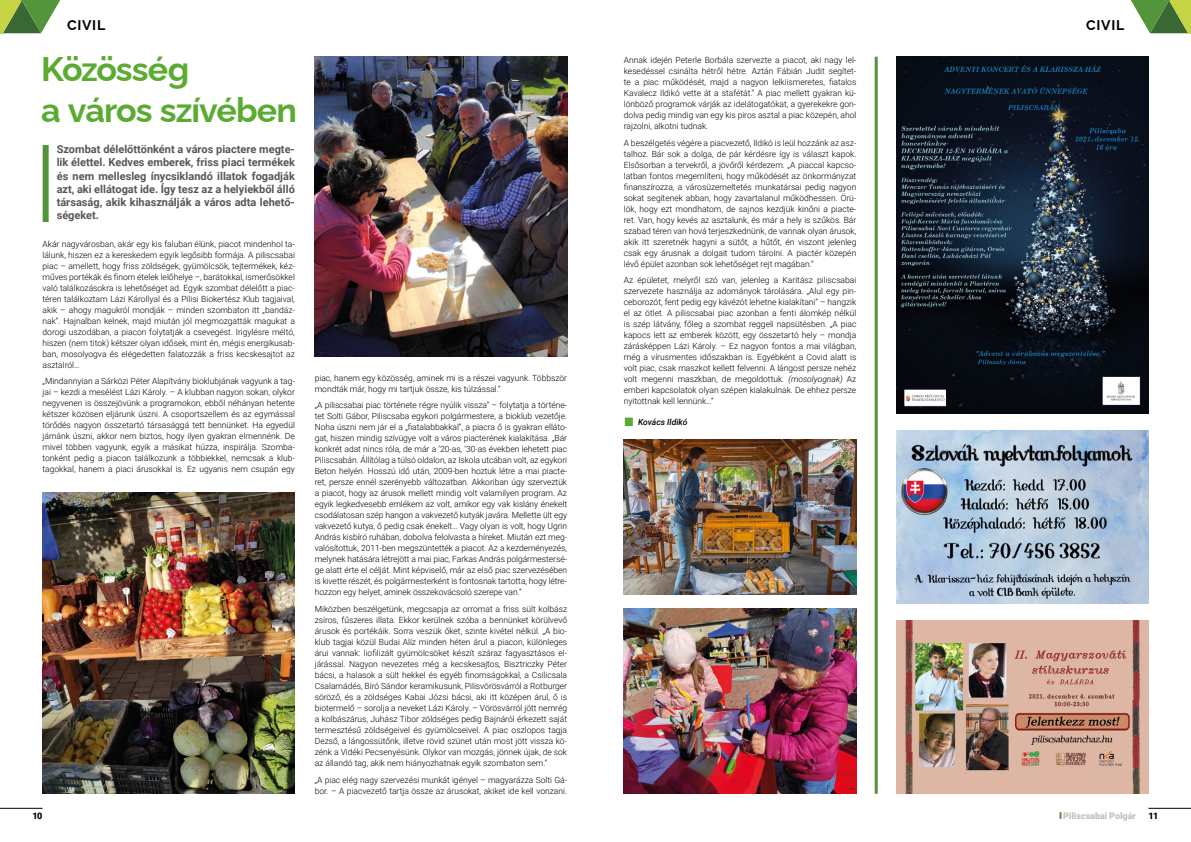
<style>
.page{position:relative;width:1191px;height:842px;background:#fff}
.page>*{position:absolute;margin:0;border:0;box-sizing:border-box;transform-origin:0 0}
.t1{font:700 34px/40.8px "Raleway";letter-spacing:-.03em;color:#5bab33}
.t2{font:700 14px "Raleway";letter-spacing:.05em;color:#000}
.t3{font:700 11px/13.2px "Roboto";color:#575756;text-align:justify}
.t4{font:900 9px "Roboto";color:#c1c0c0}
.t5{font:900 9px "Roboto";color:#000}
.t6{font:300 8.5px/11px "Roboto";color:#000;text-align:justify}
.t7{font:italic 500 8.5px "Roboto";color:#000}
.s1{font-style:italic}
</style>
<div class="page">
<svg style="left:0;top:0;width:60px;height:33px;background:#7ea55a"></svg>
<svg style="left:1131px;top:0;width:60px;height:33px;background:#7ea55a"></svg>
<hr style="left:1148px;top:808px;width:43px;height:1px;background:#000">
<hr style="left:0;top:808px;width:43px;height:1px;background:#000">
<svg style="left:1059px;top:812px;width:2px;height:7px"></svg>
<hr style="left:874px;top:57px;width:3px;height:737px;background:#52943a">
<div style="left:43px;top:145px;width:6px;height:77px;background:#52943a"></div>
<img style="left:315px;top:57px;width:252px;height:299px">
<img style="left:43px;top:492px;width:252px;height:302px">
<img style="left:624px;top:609px;width:232px;height:185px">
<div style="left:625px;top:418px;width:8px;height:8px;background:#5bab33"></div>
<img style="left:896px;top:57px;width:252px;height:357px">
<img style="left:896px;top:431px;width:252px;height:173px">
<img style="left:896px;top:621px;width:252px;height:132px">
<img style="left:896px;top:753px;width:20px;height:41px">
<img style="left:1131px;top:701px;width:17px;height:93px">
<div style="left:916px;top:770px;width:215px;height:24px;background:#ddb7a4"></div>
<div style="left:914px;top:621px;width:217px;height:44px;background:#ddb7a4"></div>
<img style="left:914px;top:643px;width:217px;height:128px">
<img style="left:624px;top:439px;width:232px;height:156px">
<h2 class="t2" style="left:67px;top:14px;width:40px">CIVIL</h2>
<h2 class="t2" style="left:1086px;top:14px;width:40px">CIVIL</h2>
<h1 class="t1" style="left:41px;top:45px;width:257px">Közösség<br>a város szívében</h1>
<p class="t3" style="left:57px;top:142px;width:240px">Szombat délelőttönként a város piactere megte&shy;lik élettel. Kedves emberek, friss piaci termékek és nem mellesleg ínycsiklandó illatok fogadják azt, aki ellátogat ide. Így tesz az a helyiekből álló társaság, akik kihasználják a város adta lehető&shy;ségeket.</p>
<p class="t6" style="left:43px;top:238px;width:254px">Akár nagyvárosban, akár egy kis faluban élünk, piacot mindenhol ta&shy;lálunk, hiszen ez a kereskedem egyik legősibb formája. A piliscsabai piac – amellett, hogy friss zöldségek, gyümölcsök, tejtermékek, kéz&shy;műves portékák és finom ételek lelőhelye –, barátokkal, ismerősökkel való találkozásokra is lehetőséget ad. Egyik szombat délelőtt a piac&shy;téren találkoztam Lázi Károllyal és a Pilisi Biokertész Klub tagjaival, akik – ahogy magukról mondják – minden szombaton itt „bandáz&shy;nak”. Hajnalban kelnek, majd miután jól megmozgatták magukat a dorogi uszodában, a piacon folytatják a csevegést. Irigylésre méltó, hiszen (nem titok) kétszer olyan idősek, mint én, mégis energikusab&shy;ban, mosolyogva és elégedetten falatozzák a friss kecskesajtot az asztalról…</p>
<p class="t6" style="left:43px;top:375px;width:254px">„Mindannyian a Sárközi Péter Alapítvány bioklubjának vagyunk a tag&shy;jai – kezdi a mesélést Lázi Károly. – A klubban nagyon sokan, olykor negyvenen is összejövünk a programokon, ebből néhányan hetente kétszer közösen eljárunk úszni. A csoportszellem és az egymással törődés nagyon összetartó társasággá tett bennünket. Ha egyedül járnánk úszni, akkor nem biztos, hogy ilyen gyakran elmennénk. De mivel többen vagyunk, egyik a másikat húzza, inspirálja. Szomba&shy;tonként pedig a piacon találkozunk a többiekkel, nemcsak a klub&shy;tagokkal, hanem a piaci árusokkal is. Ez ugyanis nem csupán egy</p>
<p class="t6" style="left:315px;top:372px;width:254px">piac, hanem egy közösség, aminek mi is a részei vagyunk. Többször mondták már, hogy mi tartjuk össze, kis túlzással.”</p>
<p class="t6" style="left:624px;top:54px;width:234px">Annak idején Peterle Borbála szervezte a piacot, aki nagy lel&shy;kesedéssel csinálta hétről hétre. Aztán Fábián Judit segítet&shy;te a piac működését, majd a nagyon lelkiismeretes, fiatalos Kavalecz Ildikó vette át a stafétát.” A piac mellett gyakran kü&shy;lönböző programok várják az idelátogatókat, a gyerekekre gon&shy;dolva pedig mindig van egy kis piros asztal a piac közepén, ahol rajzolni, alkotni tudnak.</p>
<p class="t6" style="left:624px;top:137px;width:234px">A beszélgetés végére a piacvezető, Ildikó is leül hozzánk az asz&shy;talhoz. Bár sok a dolga, de pár kérdésre így is választ kapok.<br>Elsősorban a tervekről, a jövőről kérdezem. „A piaccal kapcso&shy;latban fontos megemlíteni, hogy működését az önkormányzat finanszírozza, a városüzemeltetés munkatársai pedig nagyon sokat segítenek abban, hogy zavartalanul működhessen. Örü&shy;lök, hogy ezt mondhatom, de sajnos kezdjük kinőni a piacte&shy;ret. Van, hogy kevés az asztalunk, és már a hely is szűkös. Bár szabad téren van hová terjeszkednünk, de vannak olyan árusok, akik itt szeretnék hagyni a sütőt, a hűtőt, én viszont jelenleg csak egy árusnak a dolgait tudom tárolni. A piactér közepén lévő épület azonban sok lehetőséget rejt magában.”</p>
<p class="t6" style="left:624px;top:275px;width:234px">Az épületet, melyről szó van, jelenleg a Karitász piliscsabai szervezete használja az adományok tárolására. „Alul egy pin&shy;ceborozót, fent pedig egy kávézót lehetne kialakítani” – hangzik el az ötlet. A piliscsabai piac azonban a fenti álomkép nélkül is szép látvány, főleg a szombat reggeli napsütésben. „A piac kapocs lett az emberek között, egy összetartó hely – mondja zárásképpen Lázi Károly. – Ez nagyon fontos a mai világban, még a vírusmentes időszakban is. Egyébként a Covid alatt is volt piac, csak maszkot kellett felvenni. A lángost persze nehéz volt megenni maszkban, de megoldottuk. <span class="s1">(mosolyognak)</span> Az emberi kapcsolatok olyan szépen kialakulnak. De ehhez persze nyitottnak kell lennünk…”</p>
<p class="t7" style="left:638px;top:416px;width:51px">Kovács Ildikó</p>
<p class="t6" style="left:315px;top:400px;width:254px">„A piliscsabai piac története régre nyúlik vissza” – folytatja a történe&shy;tet Solti Gábor, Piliscsaba egykori polgármestere, a bioklub vezetője.<br>Noha úszni nem jár el a „fiatalabbakkal”, a piacra ő is gyakran elláto&shy;gat, hiszen mindig szívügye volt a város piacterének kialakítása. „Bár konkrét adat nincs róla, de már a ’20-as, ’30-as években lehetett piac Piliscsabán. Állítólag a túlsó oldalon, az Iskola utcában volt, az egykori Beton helyén. Hosszú idő után, 2009-ben hoztuk létre a mai piacte&shy;ret, persze ennél szerényebb változatban. Akkoriban úgy szerveztük a piacot, hogy az árusok mellett mindig volt valamilyen program. Az egyik legkedvesebb emlékem az volt, amikor egy vak kislány énekelt csodálatosan szép hangon a vakvezető kutyák javára. Mellette ült egy vakvezető kutya, ő pedig csak énekelt… Vagy olyan is volt, hogy Ugrin András kisbíró ruhában, dobolva felolvasta a híreket. Miután ezt meg&shy;valósítottuk, 2011-ben megszüntették a piacot. Az a kezdeményezés, melynek hatására létrejött a mai piac, Farkas András polgármestersé&shy;ge alatt érte el célját. Mint képviselő, már az első piac szervezésében is kivette részét, és polgármesterként is fontosnak tartotta, hogy létre&shy;hozzon egy helyet, aminek összekovácsoló szerepe van.”</p>
<p class="t6" style="left:315px;top:603px;width:254px">Miközben beszélgetünk, megcsapja az orromat a friss sült kolbász zsíros, fűszeres illata. Ekkor kerülnek szóba a bennünket körülvevő árusok és portékáik. Sorra veszük őket, szinte kivétel nélkül. „A bio&shy;klub tagjai közül Budai Alíz minden héten árul a piacon, különleges árui vannak: liofilizált gyümölcsöket készít száraz fagyasztásos el&shy;járással. Nagyon nevezetes még a kecskesajtos, Bisztriczky Péter bácsi, a halasok a sült hekkel és egyéb finomságokkal, a Csilicsala Csalamádés, Bíró Sándor keramikusunk, Pilisvörösvárról a Rotburger söröző, és a zöldséges Kabai Józsi bácsi, aki itt középen árul, ő is biotermelő – sorolja a neveket Lázi Károly. – Vörösvárról jött nemrég a kolbászárus, Juhász Tibor zöldséges pedig Bajnáról érkezett saját termesztésű zöldségeivel és gyümölcseivel. A piac oszlopos tagja Dezső, a lángossütőnk, illetve rövid szünet után most jött vissza kö&shy;zénk a Vidéki Pecsenyésünk. Olykor van mozgás, jönnek újak, de sok az állandó tag, akik nem hiányozhatnak egyik szombaton sem.”</p>
<p class="t6" style="left:315px;top:774px;width:254px">„A piac elég nagy szervezési munkát igényel – magyarázza Solti Gá&shy;bor. – A piacvezető tartja össze az árusokat, akiket ide kell vonzani.</p>
<p class="t5" style="left:32px;top:809px;width:12px">10</p>
<p class="t4" style="left:1063px;top:809px;width:74px">Piliscsabai Polgár</p>
<p class="t5" style="left:1148px;top:809px;width:11px">11</p>
</div>
